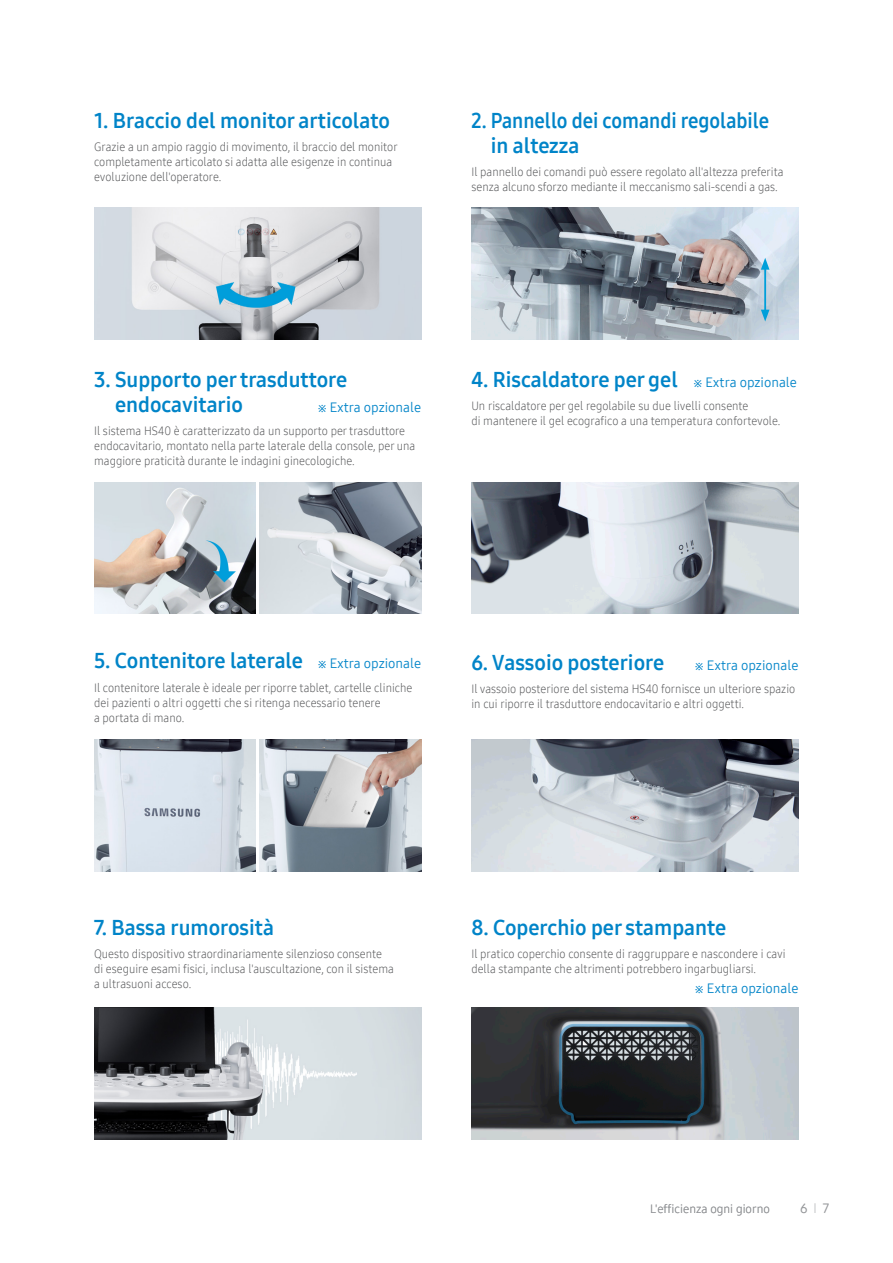
<style>
.page{position:relative;width:893px;height:1263px;background:#fff}
.page>*{position:absolute;margin:0;border:0;box-sizing:border-box;transform-origin:0 0}
.t1{font:21px/24.9px "Samsung One 700";color:#0084c8}
.t2{font:21px/24.9px "Samsung One 700";color:#0084c8;scale:.93 1}
.t3{font:13.5px "Samsung One 400";color:#0084c8}
.t4{font:13.5px "Samsung One 500";color:#939598}
.t5{font:12px/15px "Samsung One 300";color:#57585a;scale:.95 1}
.t6{font:12px "Samsung One 300";color:#939598}
.s1{font-family:"Samsung One 400";font-size:13.5px}
.s2{font-family:"Samsung One 200"}
</style>
<div class="page">
<img style="left:471px;top:739px;width:328px;height:132px">
<img style="left:471px;top:1007px;width:328px;height:132px">
<img style="left:94px;top:739px;width:162px;height:132px">
<img style="left:260px;top:739px;width:162px;height:132px">
<img style="left:471px;top:482px;width:328px;height:132px">
<img style="left:94px;top:208px;width:328px;height:132px">
<img style="left:260px;top:482px;width:162px;height:132px">
<img style="left:94px;top:482px;width:162px;height:132px">
<img style="left:471px;top:208px;width:328px;height:132px">
<hr style="left:764px;top:266px;width:2px;height:47px;background:#009fda">
<svg style="left:761px;top:258px;width:8px;height:12px"></svg>
<svg style="left:761px;top:310px;width:8px;height:11px"></svg>
<img style="left:94px;top:1007px;width:328px;height:132px">
<p class="t1" style="left:94px;top:108px;width:297px">1. Braccio del monitor articolato</p>
<p class="t5" style="left:94px;top:140px;width:321px">Grazie a un ampio raggio di movimento, il braccio del monitor completamente articolato si adatta alle esigenze in continua evoluzione dell'operatore.</p>
<p class="t2" style="left:491px;top:108px;width:301px;text-indent:-19px">2. Pannello dei comandi regolabile in altezza</p>
<p class="t5" style="left:471px;top:164px;width:330px">Il pannello dei comandi può essere regolato all'altezza preferita senza alcuno sforzo mediante il meccanismo sali-scendi a gas.</p>
<p class="t1" style="left:115px;top:367px;width:234px;text-indent:-21px">3. Supporto per trasduttore endocavitario</p>
<p class="t3" style="left:318px;top:398px;width:105px">※ Extra opzionale</p>
<p class="t5" style="left:94px;top:423px;width:340px">Il sistema HS40 è caratterizzato da un supporto per trasduttore endocavitario, montato nella parte laterale della console, per una maggiore praticità durante le indagini ginecologiche.</p>
<p class="t1" style="left:471px;top:367px;width:327px">4. Riscaldatore per gel <span class="s1">※ Extra opzionale</span></p>
<p class="t5" style="left:471px;top:398px;width:327px">Un riscaldatore per gel regolabile su due livelli consente<br>di mantenere il gel ecografico a una temperatura confortevole.</p>
<p class="t1" style="left:94px;top:648px;width:328px">5. Contenitore laterale <span class="s1">※ Extra opzionale</span></p>
<p class="t5" style="left:94px;top:680px;width:337px">Il contenitore laterale è ideale per riporre tablet, cartelle cliniche dei pazienti o altri oggetti che si ritenga necessario tenere<br>a portata di mano.</p>
<p class="t1" style="left:471px;top:649px;width:194px">6. Vassoio posteriore</p>
<p class="t3" style="left:695px;top:656px;width:105px">※ Extra opzionale</p>
<p class="t5" style="left:471px;top:681px;width:342px">Il vassoio posteriore del sistema HS40 fornisce un ulteriore spazio in cui riporre il trasduttore endocavitario e altri oggetti.</p>
<p class="t1" style="left:94px;top:915px;width:181px">7. Bassa rumorosità</p>
<p class="t5" style="left:94px;top:946px;width:317px">Questo dispositivo straordinariamente silenzioso consente di eseguire esami fisici, inclusa l'auscultazione, con il sistema a ultrasuoni acceso.</p>
<p class="t1" style="left:471px;top:915px;width:256px">8. Coperchio per stampante</p>
<p class="t5" style="left:471px;top:946px;width:332px">Il pratico coperchio consente di raggruppare e nascondere i cavi della stampante che altrimenti potrebbero ingarbugliarsi.</p>
<p class="t3" style="left:695px;top:979px;width:105px">※ Extra opzionale</p>
<p class="t6" style="left:650px;top:1200px;width:121px">L'efficienza ogni giorno</p>
<p class="t4" style="left:800px;top:1200px;width:31px">6 <span class="s2">I</span> 7</p>
</div>
